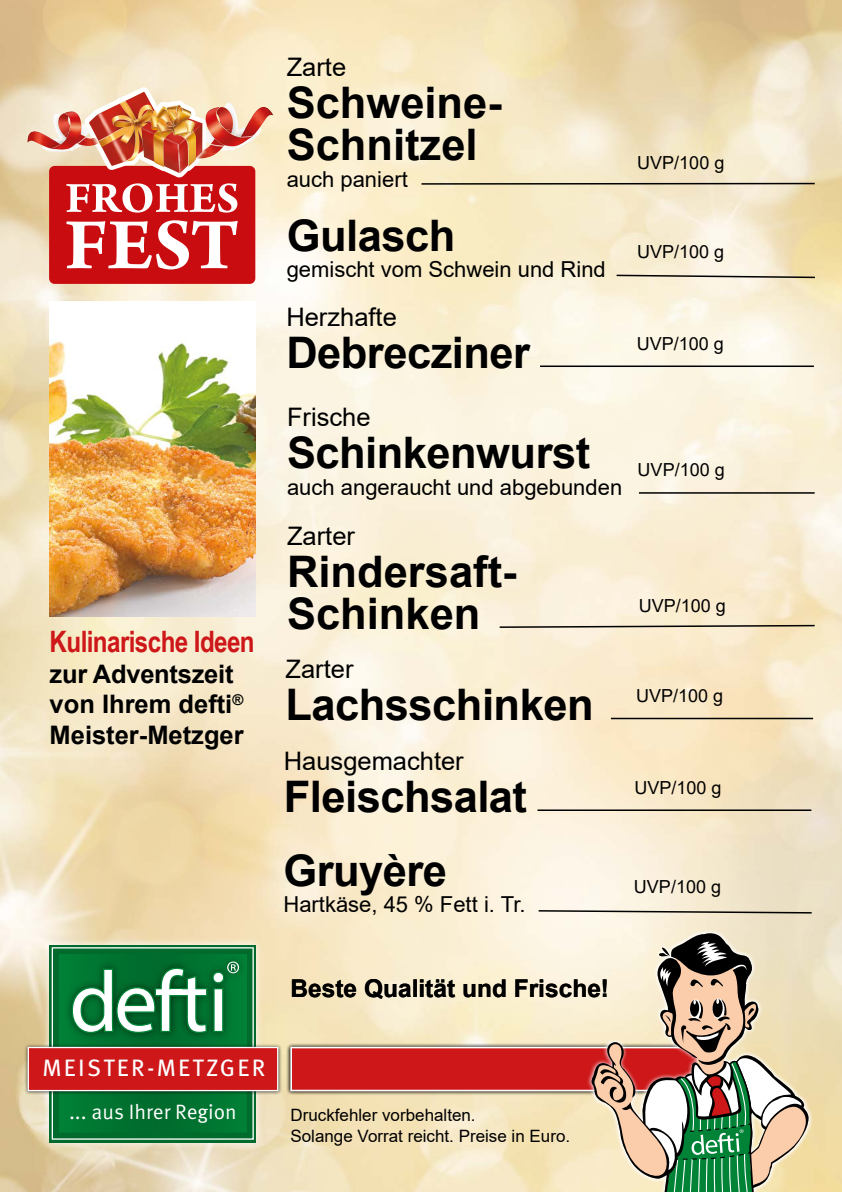
<style>
.page{position:relative;width:842px;height:1192px;background:#fff}
.page>*{position:absolute;margin:0;border:0;box-sizing:border-box;transform-origin:0 0}
.t1{font:700 43.5px/42px "Arial";letter-spacing:-.01em;color:#000}
.t2{font:700 29.5px "Arial Narrow";letter-spacing:-.02em;color:#cd1719}
.t3{font:25.5px "Arial";color:#000}
.t4{font:700 25.5px/30.6px "Arial";color:#000}
.t5{font:700 24.5px "Arial";color:#000}
.t6{font:23.75px "Meta Pro";letter-spacing:.095em;color:#fff}
.t7{font:22px "Arial";color:#000}
.t8{font:20.8px "Meta Pro Norm";color:#fff}
.t9{font:18px "Arial";color:#000}
.t10{font:17px/21.5px "Arial";color:#000}
</style>
<div class="page">
<img style="left:0;top:0;width:580px;height:1151px">
<img style="left:0;top:1151px;width:581px;height:41px">
<img style="left:262px;top:107px;width:11px;height:33px">
<img style="left:28px;top:131px;width:14px;height:18px">
<img style="left:84px;top:87px;width:98px;height:15px">
<img style="left:89px;top:92px;width:79px;height:10px">
<img style="left:118px;top:101px;width:34px;height:1px">
<img style="left:42px;top:102px;width:220px;height:182px">
<img style="left:168px;top:109px;width:11px;height:17px">
<img style="left:173px;top:121px;width:15px;height:14px">
<div style="left:286px;top:1043px;width:427px;height:53px;background:#000;opacity:.75"></div>
<div style="left:290px;top:1047px;width:419px;height:44px;background:#cd1719;border:2px solid #fff"></div>
<img style="left:50px;top:302px;width:205px;height:314px">
<svg style="left:587px;top:929px;width:226px;height:263px;background:#f0dabb"></svg>
<svg style="left:591px;top:933px;width:217px;height:259px;background:#bdb298"></svg>
<svg style="left:42px;top:937px;width:222px;height:213px;background:#e1daba"></svg>
<svg style="left:50px;top:945px;width:206px;height:197px"></svg>
<svg style="left:52px;top:947px;width:202px;height:193px;background:#25854d"></svg>
<div style="left:172px;top:989px;width:10px;height:6px;background:#fff"></div>
<div style="left:24px;top:1043px;width:258px;height:52px;background:#000;opacity:.75"></div>
<div style="left:28px;top:1047px;width:250px;height:44px;background:#cd1719"></div>
<div style="left:28px;top:1047px;width:250px;height:44px;border:1px solid #fff"></div>
<svg style="left:420px;top:182px;width:396px;height:3px"></svg>
<hr style="left:639px;top:492px;width:176px;height:2px;background:#000">
<hr style="left:540px;top:366px;width:274px;height:1px;background:#000">
<svg style="left:615px;top:274px;width:201px;height:5px"></svg>
<svg style="left:498px;top:624px;width:318px;height:5px;background:#afa592"></svg>
<hr style="left:611px;top:718px;width:202px;height:1px;background:#000">
<hr style="left:537px;top:809px;width:274px;height:2px;background:#000">
<svg style="left:537px;top:909px;width:276px;height:5px"></svg>
<p class="t2" style="left:50px;top:619px;width:207px">Kulinarische Ideen</p>
<p class="t4" style="left:50px;top:659px;width:196px">zur Adventszeit von Ihrem defti<sup>®<br></sup>Meister-Metzger</p>
<p class="t3" style="left:287px;top:50px;width:61px">Zarte</p>
<p class="t1" style="left:287px;top:83px;width:217px">Schweine-<br>Schnitzel</p>
<p class="t7" style="left:287px;top:164px;width:123px">auch paniert</p>
<p class="t1" style="left:287px;top:215px;width:170px">Gulasch</p>
<p class="t7" style="left:287px;top:254px;width:321px">gemischt vom Schwein und Rind</p>
<p class="t9" style="left:637px;top:150px;width:89px">UVP/100 g</p>
<p class="t9" style="left:637px;top:239px;width:89px">UVP/100 g</p>
<p class="t3" style="left:286px;top:300px;width:112px">Herzhafte</p>
<p class="t1" style="left:286px;top:332px;width:245px">Debrecziner</p>
<p class="t9" style="left:637px;top:331px;width:89px">UVP/100 g</p>
<p class="t3" style="left:287px;top:400px;width:85px">Frische</p>
<p class="t1" style="left:287px;top:432px;width:305px">Schinkenwurst</p>
<p class="t7" style="left:287px;top:472px;width:337px">auch angeraucht und abgebunden</p>
<p class="t3" style="left:287px;top:518px;width:70px">Zarter</p>
<p class="t1" style="left:287px;top:551px;width:231px">Rindersaft-<br>Schinken</p>
<p class="t9" style="left:638px;top:458px;width:89px">UVP/100 g</p>
<p class="t9" style="left:639px;top:593px;width:89px">UVP/100 g</p>
<p class="t3" style="left:286px;top:652px;width:70px">Zarter</p>
<p class="t1" style="left:286px;top:685px;width:310px">Lachsschinken</p>
<p class="t9" style="left:636px;top:683px;width:89px">UVP/100 g</p>
<p class="t3" style="left:284px;top:744px;width:181px">Hausgemachter</p>
<p class="t1" style="left:284px;top:776px;width:245px">Fleischsalat</p>
<p class="t9" style="left:634px;top:775px;width:89px">UVP/100 g</p>
<p class="t1" style="left:283px;top:850px;width:165px">Gruyère</p>
<p class="t7" style="left:283px;top:890px;width:244px">Hartkäse, 45 % Fett i. Tr.</p>
<p class="t9" style="left:634px;top:875px;width:89px">UVP/100 g</p>
<p class="t6" style="left:42px;top:1050px;width:224px">MEISTER-METZGER</p>
<p class="t8" style="left:69px;top:1096px;width:169px">... aus Ihrer Region</p>
<p class="t5" style="left:290px;top:971px;width:320px">Beste Qualität und Frische!</p>
<p class="t10" style="left:290px;top:1104px;width:281px">Druckfehler vorbehalten.<br>Solange Vorrat reicht. Preise in Euro.</p>
</div>
